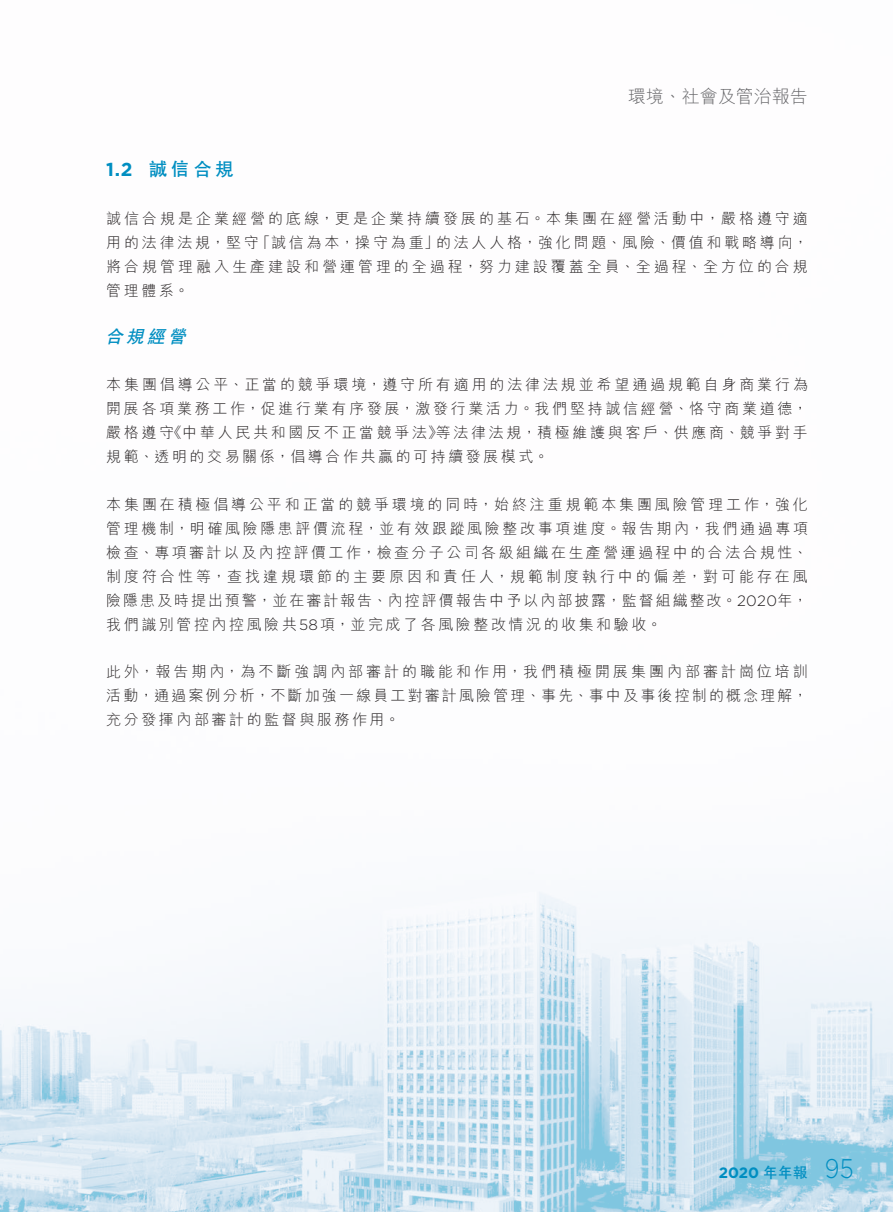
<style>
.page{position:relative;width:893px;height:1212px;background:#fff}
.page>*{position:absolute;margin:0;border:0;box-sizing:border-box;transform-origin:0 0}
._02_Heading_2{font:700 18.75px "C Hei 2 HK";color:#008ec1}
.t1{font:300 18px "M Hei HK";color:#636366}
._03_Heading_3{font:italic 700 18px "C Hei 2 HK";color:#008ec1}
._00_Body_text{font:300 15px/24px "M Hei HK";letter-spacing:.17em;color:#231f20;text-align:justify}
.t2{font:700 15px "Gotham";color:#008ec1}
.s1{font-family:"Gotham"}
.s2{font-family:"C Hei 2 HK"}
.s3{font-weight:300;font-size:27px}
</style>
<div class="page">
<img style="left:0;top:891px;width:893px;height:321px">
<p class="t1" style="left:628px;top:88px;width:181px">環境、社會及管治報告</p>
<p class="_02_Heading_2" style="left:106px;top:160px;width:129px"><span class="s1">1.2</span> 誠信合規</p>
<p class="_00_Body_text" style="left:106px;top:206px;width:703px">誠信合規是企業經營的底線，更是企業持續發展的基石。本集團在經營活動中，嚴格遵守適用的法律法規，堅守「誠信為本，操守為重」的法人人格，強化問題、風險、價值和戰略導向，將合規管理融入生產建設和營運管理的全過程，努力建設覆蓋全員、全過程、全方位的合規管理體系。</p>
<p class="_03_Heading_3" style="left:105px;top:327px;width:87px">合規經營</p>
<p class="_00_Body_text" style="left:106px;top:373px;width:703px">本集團倡導公平、正當的競爭環境，遵守所有適用的法律法規並希望通過規範自身商業行為開展各項業務工作，促進行業有序發展，激發行業活力。我們堅持誠信經營、恪守商業道德，嚴格遵守《中華人民共和國反不正當競爭法》等法律法規，積極維護與客戶、供應商、競爭對手規範、透明的交易關係，倡導合作共贏的可持續發展模式。</p>
<p class="_00_Body_text" style="left:106px;top:492px;width:703px">本集團在積極倡導公平和正當的競爭環境的同時，始終注重規範本集團風險管理工作，強化管理機制，明確風險隱患評價流程，並有效跟蹤風險整改事項進度。報告期內，我們通過專項檢查、專項審計以及內控評價工作，檢查分子公司各級組織在生產營運過程中的合法合規性、制度符合性等，查找違規環節的主要原因和責任人，規範制度執行中的偏差，對可能存在風險隱患及時提出預警，並在審計報告、內控評價報告中予以內部披露，監督組織整改。<span class="s1">2020</span>年，我們識別管控內控風險共<span class="s1">58</span>項，並完成了各風險整改情況的收集和驗收。</p>
<p class="_00_Body_text" style="left:106px;top:659px;width:703px">此外，報告期內，為不斷強調內部審計的職能和作用，我們積極開展集團內部審計崗位培訓活動，通過案例分析，不斷加強一線員工對審計風險管理、事先、事中及事後控制的概念理解，充分發揮內部審計的監督與服務作用。</p>
<p class="t2" style="left:719px;top:1164px;width:136px">2020 <span class="s2">年年報</span> <span class="s3">95</span></p>
</div>
